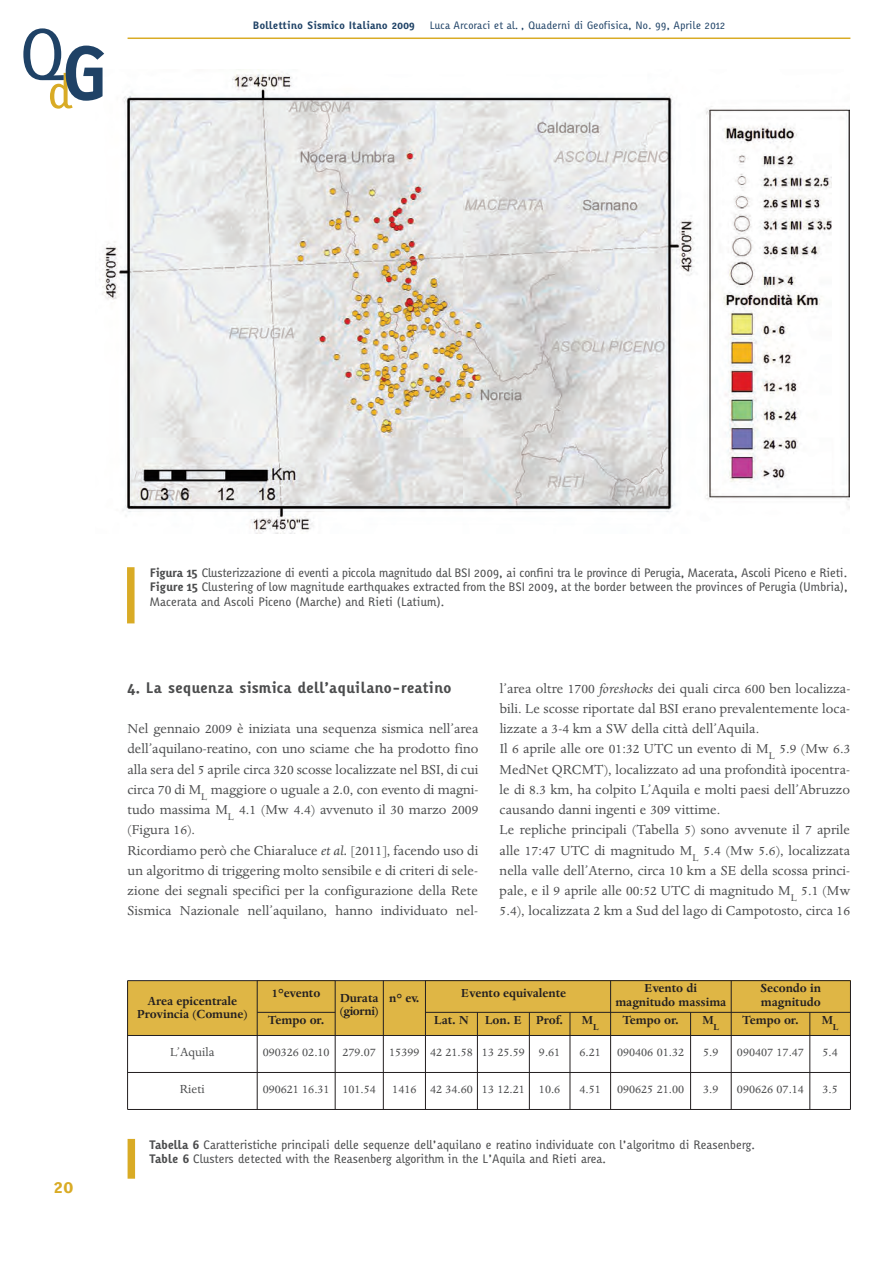
<style>
.page{position:relative;width:893px;height:1263px;background:#fff}
.page>*{position:absolute;margin:0;border:0;box-sizing:border-box;transform-origin:0 0}
.t1{font:700 18px "Karbid";color:#d9ab25}
.t2{font:15px/20.2px "Dante";letter-spacing:.005em;color:#4b4c4d}
.t3{font:700 15px "Karbid";color:#4b4c4d}
.t4{font:700 13.5px/13.5px "Dante";letter-spacing:-.005em;color:#231f20;text-align:center}
.t5{font:13.5px "Dante";color:#4b4c4d}
.t6{font:12px/14.4px "Karbid";letter-spacing:-.015em;color:#4b4c4d;text-align:justify}
.t7{font:10.5px "Karbid";color:#1f4266}
.t8{font:700 10.5px "Karbid";color:#1f4266}
.s1{font-weight:700}
.s2{font-style:italic}
</style>
<div class="page">
<hr style="left:128px;top:38px;width:722px;height:1px;background:#d9ab25">
<div style="left:127px;top:567px;width:8px;height:56px;background:#d9ab25"></div>
<img style="left:102px;top:69px;width:747px;height:465px">
<svg style="left:23px;top:28px;width:81px;height:81px"></svg>
<div style="left:128px;top:1139px;width:7px;height:40px;background:#d9ab25"></div>
<div style="left:128px;top:981px;width:129px;height:54px;background:#dfb645"></div>
<div style="left:257px;top:981px;width:78px;height:31px;background:#dfb645"></div>
<div style="left:335px;top:981px;width:48px;height:54px;background:#dfb645"></div>
<div style="left:383px;top:981px;width:42px;height:54px;background:#dfb645"></div>
<div style="left:425px;top:981px;width:186px;height:31px;background:#dfb645"></div>
<div style="left:611px;top:981px;width:120px;height:31px;background:#dfb645"></div>
<div style="left:731px;top:981px;width:119px;height:31px;background:#dfb645"></div>
<div style="left:257px;top:1012px;width:78px;height:23px;background:#dfb645"></div>
<div style="left:425px;top:1012px;width:52px;height:23px;background:#dfb645"></div>
<div style="left:477px;top:1012px;width:52px;height:23px;background:#dfb645"></div>
<div style="left:529px;top:1012px;width:41px;height:23px;background:#dfb645"></div>
<div style="left:570px;top:1012px;width:41px;height:23px;background:#dfb645"></div>
<div style="left:611px;top:1012px;width:80px;height:23px;background:#dfb645"></div>
<div style="left:691px;top:1012px;width:40px;height:23px;background:#dfb645"></div>
<div style="left:731px;top:1012px;width:79px;height:23px;background:#dfb645"></div>
<div style="left:810px;top:1012px;width:40px;height:23px;background:#dfb645"></div>
<hr style="left:127px;top:981px;width:1px;height:128px;background:#231f20">
<hr style="left:257px;top:981px;width:1px;height:128px;background:#231f20">
<hr style="left:335px;top:981px;width:1px;height:128px;background:#231f20">
<hr style="left:383px;top:981px;width:1px;height:128px;background:#231f20">
<hr style="left:425px;top:981px;width:1px;height:128px;background:#231f20">
<hr style="left:477px;top:1012px;width:1px;height:97px;background:#231f20">
<hr style="left:529px;top:1012px;width:1px;height:97px;background:#231f20">
<hr style="left:570px;top:1012px;width:1px;height:97px;background:#231f20">
<hr style="left:610px;top:981px;width:1px;height:128px;background:#231f20">
<hr style="left:690px;top:1012px;width:1px;height:97px;background:#231f20">
<hr style="left:731px;top:981px;width:1px;height:128px;background:#231f20">
<hr style="left:810px;top:1012px;width:1px;height:97px;background:#231f20">
<hr style="left:850px;top:981px;width:1px;height:128px;background:#231f20">
<hr style="left:128px;top:980px;width:722px;height:1px;background:#231f20">
<hr style="left:257px;top:1012px;width:78px;height:1px;background:#231f20">
<hr style="left:425px;top:1012px;width:425px;height:1px;background:#231f20">
<hr style="left:128px;top:1035px;width:722px;height:1px;background:#231f20">
<hr style="left:128px;top:1072px;width:722px;height:1px;background:#231f20">
<hr style="left:128px;top:1109px;width:722px;height:1px;background:#231f20">
<p class="t8" style="left:253px;top:20px;width:163px">Bollettino Sismico Italiano 2009</p>
<p class="t7" style="left:430px;top:20px;width:297px">Luca Arcoraci et al. , Quaderni di Geofisica, No. 99, Aprile 2012</p>
<p class="t1" style="left:54px;top:1176px;width:21px">20</p>
<p class="t6" style="left:150px;top:565px;width:700px"><span class="s1">Figura 15</span> Clusterizzazione di eventi a piccola magnitudo dal BSI 2009, ai confini tra le province di Perugia, Macerata, Ascoli Piceno e Rieti.<br><span class="s1">Figure 15</span> Clustering of low magnitude earthquakes extracted from the BSI 2009, at the border between the provinces of Perugia (Umbria), Macerata and Ascoli Piceno (Marche) and Rieti (Latium).</p>
<p class="t3" style="left:128px;top:679px;width:326px">4. La sequenza sismica dell’aquilano-reatino</p>
<p class="t2" style="left:128px;top:720px;width:352px">Nel gennaio 2009 è iniziata una sequenza sismica nell’area dell’aquilano-reatino, con uno sciame che ha prodotto fino alla sera del 5 aprile circa 320 scosse localizzate nel BSI, di cui circa 70 di M<sub>L</sub> maggiore o uguale a 2.0, con evento di magni&shy;tudo massima M<sub>L</sub> 4.1 (Mw 4.4) avvenuto il 30 marzo 2009 (Figura 16).<br>Ricordiamo però che Chiaraluce <span class="s2">et al.</span> [2011], facendo uso di un algoritmo di triggering molto sensibile e di criteri di sele&shy;zione dei segnali specifici per la configurazione della Rete Sismica Nazionale nell’aquilano, hanno individuato nel-</p>
<p class="t2" style="left:500px;top:679px;width:352px">l’area oltre 1700 <span class="s2">foreshocks</span> dei quali circa 600 ben localizza&shy;bili. Le scosse riportate dal BSI erano prevalentemente loca&shy;lizzate a 3-4 km a SW della città dell’Aquila.<br>Il 6 aprile alle ore 01:32 UTC un evento di M<sub>L</sub> 5.9 (Mw 6.3<br>MedNet QRCMT), localizzato ad una profondità ipocentra&shy;le di 8.3 km, ha colpito L’Aquila e molti paesi dell’Abruzzo causando danni ingenti e 309 vittime.<br>Le repliche principali (Tabella 5) sono avvenute il 7 aprile alle 17:47 UTC di magnitudo M<sub>L</sub> 5.4 (Mw 5.6), localizzata nella valle dell’Aterno, circa 10 km a SE della scossa princi&shy;pale, e il 9 aprile alle 00:52 UTC di magnitudo M<sub>L</sub> 5.1 (Mw 5.4), localizzata 2 km a Sud del lago di Campotosto, circa 16</p>
<p class="t4" style="left:137px;top:995px;width:112px">Area epicentrale<br>Provincia (Comune)</p>
<p class="t4" style="left:340px;top:992px;width:40px;text-align:left">Durata (giorni)</p>
<p class="t4" style="left:389px;top:992px;width:32px">n° ev.</p>
<p class="t4" style="left:461px;top:987px;width:106px">Evento equivalente</p>
<p class="t4" style="left:615px;top:982px;width:112px">Evento di magnitudo massima</p>
<p class="t4" style="left:760px;top:982px;width:62px;text-align:left">Secondo in magnitudo</p>
<p class="t4" style="left:272px;top:987px;width:50px">1°evento</p>
<p class="t4" style="left:268px;top:1015px;width:58px">Tempo or.</p>
<p class="t4" style="left:434px;top:1015px;width:131px">Lat. N Lon. E Prof.</p>
<p class="t4" style="left:582px;top:1015px;width:18px">M<sub>L</sub></p>
<p class="t4" style="left:622px;top:1015px;width:58px">Tempo or.</p>
<p class="t4" style="left:702px;top:1015px;width:18px">M<sub>L</sub></p>
<p class="t4" style="left:742px;top:1015px;width:58px">Tempo or.</p>
<p class="t4" style="left:822px;top:1015px;width:18px">M<sub>L</sub></p>
<p class="t5" style="left:170px;top:1047px;width:46px">L’Aquila</p>
<p class="t5" style="left:263px;top:1047px;width:299px">090326 02.10 279.07 15399 42 21.58 13 25.59 9.61</p>
<p class="t5" style="left:580px;top:1047px;width:106px">6.21 090406 01.32</p>
<p class="t5" style="left:703px;top:1047px;width:17px">5.9</p>
<p class="t5" style="left:737px;top:1047px;width:69px">090407 17.47</p>
<p class="t5" style="left:822px;top:1047px;width:17px">5.4</p>
<p class="t5" style="left:180px;top:1084px;width:26px">Rieti</p>
<p class="t5" style="left:263px;top:1084px;width:299px">090621 16.31 101.54 1416 42 34.60 13 12.21 10.6</p>
<p class="t5" style="left:580px;top:1084px;width:106px">4.51 090625 21.00</p>
<p class="t5" style="left:703px;top:1084px;width:17px">3.9</p>
<p class="t5" style="left:737px;top:1084px;width:69px">090626 07.14</p>
<p class="t5" style="left:822px;top:1084px;width:17px">3.5</p>
<p class="t6" style="left:149px;top:1137px;width:608px"><span class="s1">Tabella 6</span> Caratteristiche principali delle sequenze dell’aquilano e reatino individuate con l’algoritmo di Reasenberg.<br><span class="s1">Table 6</span> Clusters detected with the Reasenberg algorithm in the L’Aquila and Rieti area.</p>
</div>
